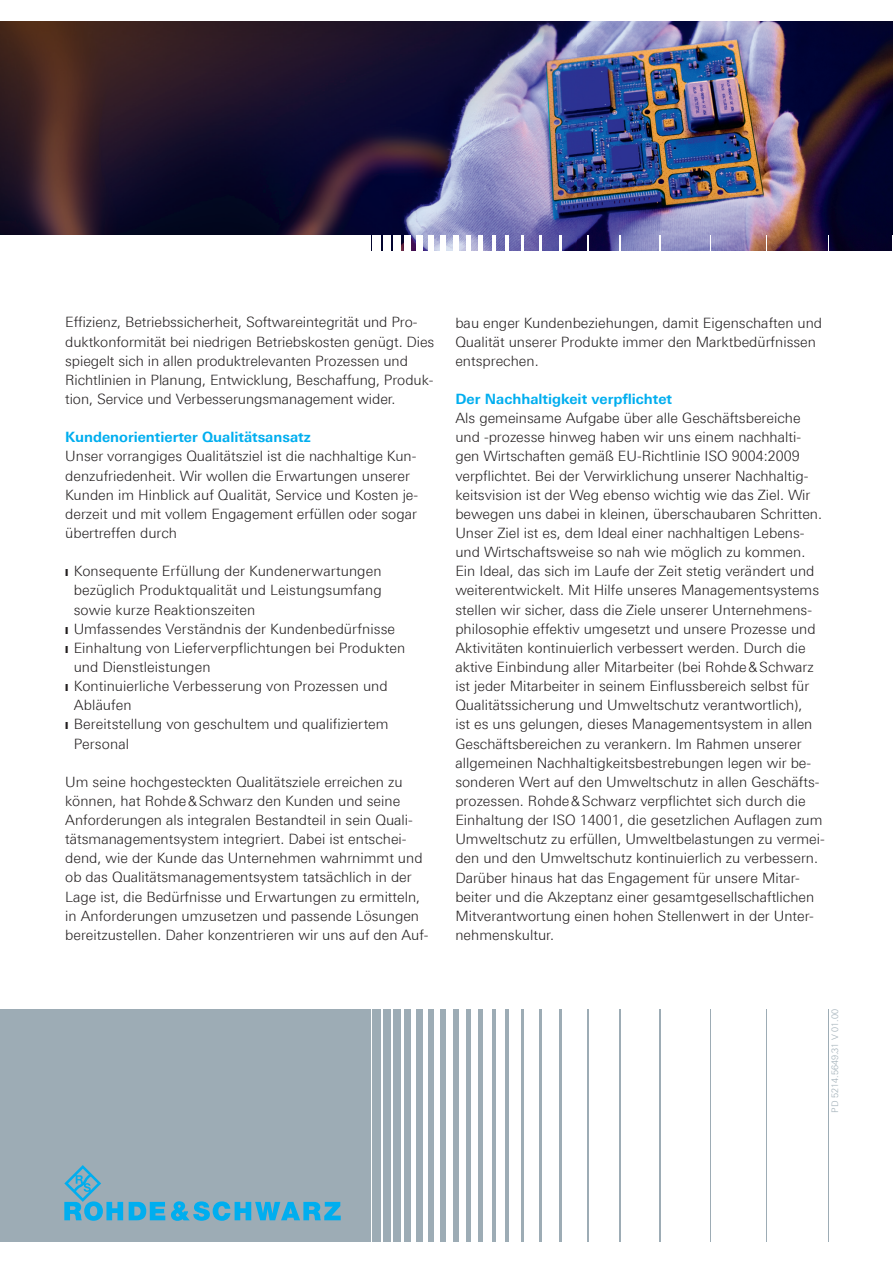
<style>
.page{position:relative;width:893px;height:1263px;background:#fff}
.page>*{position:absolute;margin:0;border:0;box-sizing:border-box;transform-origin:0 0}
.t1{font:300 14.25px/19.2px "Linotype Univers 330";color:#231f20}
.t2{font:700 14.25px "Linotype Univers 630";color:#00aeef}
.t3{font:300 9px "Linotype Univers 330";color:#9dacb5}
</style>
<div class="page">
<div style="left:362px;top:1009px;width:9px;height:232px;background:#9dacb5"></div>
<div style="left:372px;top:1009px;width:9px;height:232px;background:#9dacb5"></div>
<div style="left:383px;top:1009px;width:7px;height:232px;background:#9dacb5"></div>
<div style="left:393px;top:1009px;width:7px;height:232px;background:#9dacb5"></div>
<div style="left:404px;top:1009px;width:7px;height:232px;background:#9dacb5"></div>
<div style="left:416px;top:1009px;width:6px;height:232px;background:#9dacb5"></div>
<div style="left:428px;top:1009px;width:6px;height:232px;background:#9dacb5"></div>
<div style="left:441px;top:1009px;width:5px;height:232px;background:#9dacb5"></div>
<div style="left:453px;top:1009px;width:5px;height:232px;background:#9dacb5"></div>
<div style="left:466px;top:1009px;width:5px;height:232px;background:#9dacb5"></div>
<hr style="left:479px;top:1009px;width:4px;height:232px;background:#9dacb5">
<hr style="left:492px;top:1009px;width:4px;height:232px;background:#9dacb5">
<hr style="left:506px;top:1009px;width:3px;height:232px;background:#9dacb5">
<hr style="left:521px;top:1009px;width:3px;height:232px;background:#9dacb5">
<hr style="left:539px;top:1009px;width:2px;height:232px;background:#9dacb5">
<hr style="left:559px;top:1009px;width:2px;height:232px;background:#9dacb5">
<hr style="left:587px;top:1009px;width:1px;height:232px;background:#9dacb5">
<hr style="left:620px;top:1009px;width:1px;height:232px;background:#9dacb5">
<hr style="left:659px;top:1009px;width:1px;height:232px;background:#9dacb5">
<hr style="left:710px;top:1009px;width:1px;height:232px;background:#9dacb5">
<hr style="left:766px;top:1009px;width:1px;height:232px;background:#9dacb5">
<hr style="left:828px;top:1009px;width:1px;height:232px;background:#9dacb5">
<div style="left:0;top:1009px;width:361px;height:232px;background:#9dacb5"></div>
<svg style="left:64px;top:1165px;width:277px;height:56px"></svg>
<img style="left:0;top:21px;width:893px;height:230px">
<div style="left:362px;top:235px;width:9px;height:30px;background:#fff"></div>
<div style="left:372px;top:235px;width:9px;height:30px;background:#fff"></div>
<div style="left:383px;top:235px;width:7px;height:30px;background:#fff"></div>
<div style="left:393px;top:235px;width:7px;height:30px;background:#fff"></div>
<div style="left:404px;top:235px;width:7px;height:30px;background:#fff"></div>
<div style="left:416px;top:235px;width:6px;height:30px;background:#fff"></div>
<div style="left:428px;top:235px;width:6px;height:30px;background:#fff"></div>
<div style="left:441px;top:235px;width:5px;height:30px;background:#fff"></div>
<div style="left:453px;top:235px;width:5px;height:30px;background:#fff"></div>
<div style="left:466px;top:235px;width:5px;height:30px;background:#fff"></div>
<hr style="left:479px;top:235px;width:4px;height:30px;background:#fff">
<hr style="left:492px;top:235px;width:4px;height:30px;background:#fff">
<hr style="left:506px;top:235px;width:3px;height:30px;background:#fff">
<hr style="left:521px;top:235px;width:3px;height:30px;background:#fff">
<hr style="left:539px;top:235px;width:2px;height:30px;background:#fff">
<hr style="left:559px;top:235px;width:2px;height:30px;background:#fff">
<hr style="left:587px;top:235px;width:1px;height:30px;background:#fff">
<hr style="left:620px;top:235px;width:1px;height:30px;background:#fff">
<hr style="left:659px;top:235px;width:1px;height:30px;background:#fff">
<hr style="left:710px;top:235px;width:1px;height:30px;background:#fff">
<hr style="left:766px;top:235px;width:1px;height:30px;background:#fff">
<hr style="left:828px;top:235px;width:1px;height:30px;background:#fff">
<hr style="left:892px;top:235px;width:1px;height:30px;background:#fff">
<div style="left:0;top:235px;width:361px;height:30px;background:#fff"></div>
<p class="t1" style="left:65px;top:313px;width:371px">Effizienz, Betriebssicherheit, Softwareintegrität und Pro&shy;duktkonformität bei niedrigen Betriebskosten genügt. Dies spiegelt sich in allen produktrelevanten Prozessen und Richtlinien in Planung, Entwicklung, Beschaffung, Produk&shy;tion, Service und Verbesserungsmanagement wider.</p>
<p class="t2" style="left:65px;top:429px;width:247px">Kundenorientierter Qualitätsansatz</p>
<p class="t1" style="left:65px;top:447px;width:355px">Unser vorrangiges Qualitätsziel ist die nachhaltige Kun&shy;denzufriedenheit. Wir wollen die Erwartungen unserer Kunden im Hinblick auf Qualität, Service und Kosten je&shy;derzeit und mit vollem Engagement erfüllen oder sogar übertreffen durch</p>
<p class="t1" style="left:65px;top:561px;width:318px">❙ Konsequente Erfüllung der Kundenerwartungen</p>
<p class="t1" style="left:74px;top:581px;width:310px">bezüglich Produktqualität und Leistungsumfang</p>
<p class="t1" style="left:74px;top:600px;width:183px">sowie kurze Reaktionszeiten</p>
<p class="t1" style="left:65px;top:619px;width:331px">❙ Umfassendes Verständnis der Kundenbedürfnisse</p>
<p class="t1" style="left:65px;top:638px;width:342px">❙ Einhaltung von Lieferverpflichtungen bei Produkten</p>
<p class="t1" style="left:74px;top:657px;width:138px">und Dienstleistungen</p>
<p class="t1" style="left:65px;top:676px;width:324px">❙ Kontinuierliche Verbesserung von Prozessen und</p>
<p class="t1" style="left:74px;top:695px;width:59px">Abläufen</p>
<p class="t1" style="left:65px;top:714px;width:325px">❙ Bereitstellung von geschultem und qualifiziertem</p>
<p class="t1" style="left:74px;top:734px;width:57px">Personal</p>
<p class="t1" style="left:65px;top:772px;width:365px">Um seine hochgesteckten Qualitätsziele erreichen zu können, hat Rohde &amp; Schwarz den Kunden und seine Anforderungen als integralen Bestandteil in sein Quali&shy;tätsmanagementsystem integriert. Dabei ist entschei&shy;dend, wie der Kunde das Unternehmen wahrnimmt und ob das Qualitätsmanagementsystem tatsächlich in der Lage ist, die Bedürfnisse und Erwartungen zu ermitteln, in Anforderungen umzusetzen und passende Lösungen bereitzustellen. Daher konzentrieren wir uns auf den Auf-</p>
<p class="t1" style="left:455px;top:313px;width:368px">bau enger Kundenbeziehungen, damit Eigenschaften und<br>Qualität unserer Produkte immer den Marktbedürfnissen entsprechen.</p>
<p class="t2" style="left:455px;top:390px;width:218px">Der Nachhaltigkeit verpflichtet</p>
<p class="t1" style="left:455px;top:408px;width:371px">Als gemeinsame Aufgabe über alle Geschäftsbereiche und -prozesse hinweg haben wir uns einem nachhalti&shy;gen Wirtschaften gemäß EU-Richtlinie ISO 9004:2009 verpflichtet. Bei der Verwirklichung unserer Nachhaltig&shy;keitsvision ist der Weg ebenso wichtig wie das Ziel. Wir bewegen uns dabei in kleinen, überschaubaren Schritten.<br>Unser Ziel ist es, dem Ideal einer nachhaltigen Lebens&shy;und Wirtschaftsweise so nah wie möglich zu kommen.<br>Ein Ideal, das sich im Laufe der Zeit stetig verändert und weiterentwickelt. Mit Hilfe unseres Managementsystems stellen wir sicher, dass die Ziele unserer Unternehmens&shy;philosophie effektiv umgesetzt und unsere Prozesse und Aktivitäten kontinuierlich verbessert werden. Durch die aktive Einbindung aller Mitarbeiter (bei Rohde &amp; Schwarz ist jeder Mitarbeiter in seinem Einflussbereich selbst für Qualitätssicherung und Umweltschutz verantwortlich),<br>ist es uns gelungen, dieses Managementsystem in allen Geschäftsbereichen zu verankern. Im Rahmen unserer allgemeinen Nachhaltigkeitsbestrebungen legen wir be&shy;sonderen Wert auf den Umweltschutz in allen Geschäfts&shy;prozessen. Rohde &amp; Schwarz verpflichtet sich durch die Einhaltung der ISO 14001, die gesetzlichen Auflagen zum Umweltschutz zu erfüllen, Umweltbelastungen zu vermei&shy;den und den Umweltschutz kontinuierlich zu verbessern.<br>Darüber hinaus hat das Engagement für unsere Mitar&shy;beiter und die Akzeptanz einer gesamtgesellschaftlichen Mitverantwortung einen hohen Stellenwert in der Unter&shy;nehmenskultur.</p>
<p class="t3" style="left:830px;top:1112px;width:105px;rotate:-90deg">PD 5214.5649.31 V 01.00</p>
</div>
